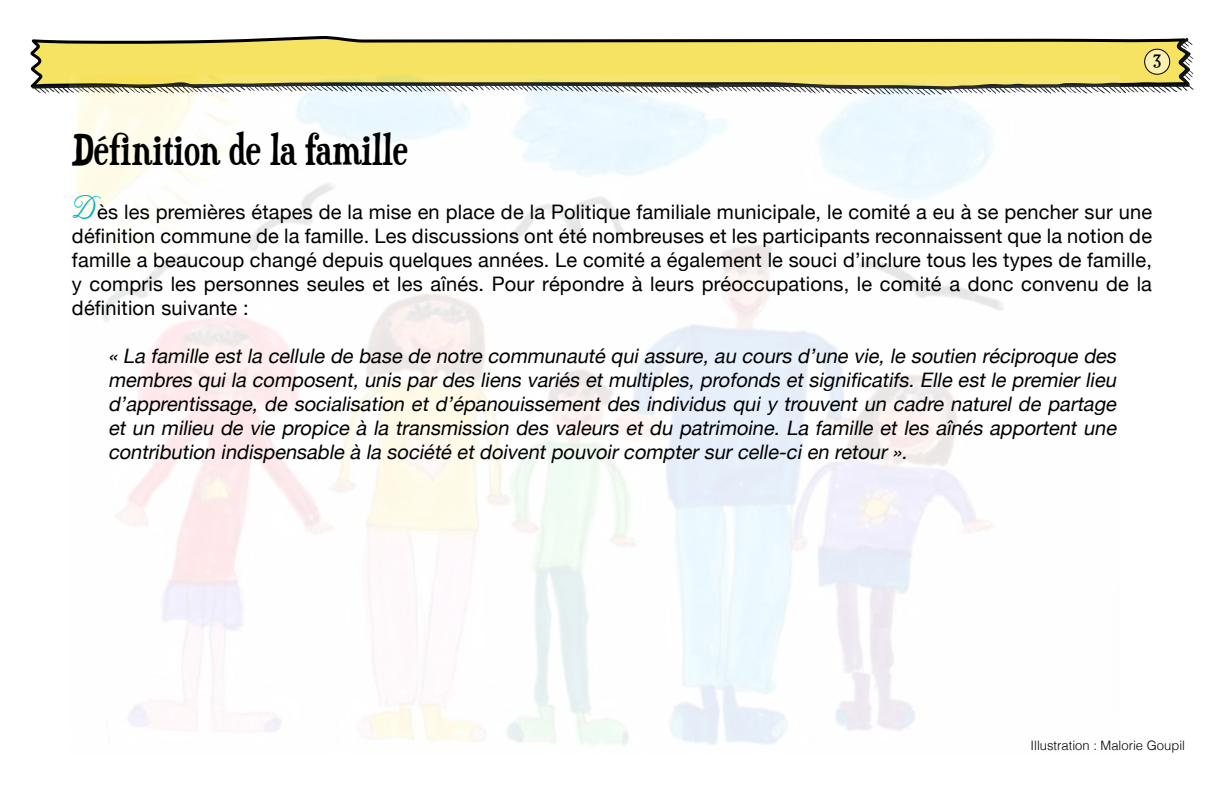
<style>
.page{position:relative;width:1224px;height:792px;background:#fff}
.page>*{position:absolute;margin:0;border:0;box-sizing:border-box;transform-origin:0 0}
.t1{font:40px "Duality";color:#000}
.t2{font:italic 20px/24px "Helvetica Neue";color:#000;text-align:justify}
.t3{font:20px/24px "Helvetica Neue";letter-spacing:.01em;color:#000;text-align:justify}
.t4{font:16px "Duality";color:#000}
.t5{font:300 13px "Helvetica";color:#000}
.s1{font-family:"Janda As Long As You Love Me";font-size:25px;color:#00b2c5}
</style>
<div class="page">
<svg style="left:32px;top:38px;width:1162px;height:56px;background:#dece60"></svg>
<img style="left:69px;top:76px;width:1050px;height:669px">
<svg style="left:1145px;top:49px;width:25px;height:25px"></svg>
<div style="left:1144px;top:49px;width:26px;height:26px;border:1px solid #000;border-radius:50%"></div>
<p class="t4" style="left:1153px;top:51px;width:9px">3</p>
<h1 class="t1" style="left:72px;top:125px;width:337px">Définition de la famille</h1>
<p class="t3" style="left:72px;top:200px;width:1082px"><span class="s1">D</span> ès les premières étapes de la mise en place de la Politique familiale municipale, le comité a eu à se pencher sur une définition commune de la famille. Les discussions ont été nombreuses et les participants reconnaissent que la notion de famille a beaucoup changé depuis quelques années. Le comité a également le souci d’inclure tous les types de famille, y compris les personnes seules et les aînés. Pour répondre à leurs préoccupations, le comité a donc convenu de la définition suivante :</p>
<p class="t2" style="left:108px;top:344px;width:1014px">« La famille est la cellule de base de notre communauté qui assure, au cours d’une vie, le soutien réciproque des membres qui la composent, unis par des liens variés et multiples, profonds et significatifs. Elle est le premier lieu d’apprentissage, de socialisation et d’épanouissement des individus qui y trouvent un cadre naturel de partage et un milieu de vie propice à la transmission des valeurs et du patrimoine. La famille et les aînés apportent une contribution indispensable à la société et doivent pouvoir compter sur celle-ci en retour ».</p>
<p class="t5" style="left:1031px;top:737px;width:156px">Illustration : Malorie Goupil</p>
</div>
